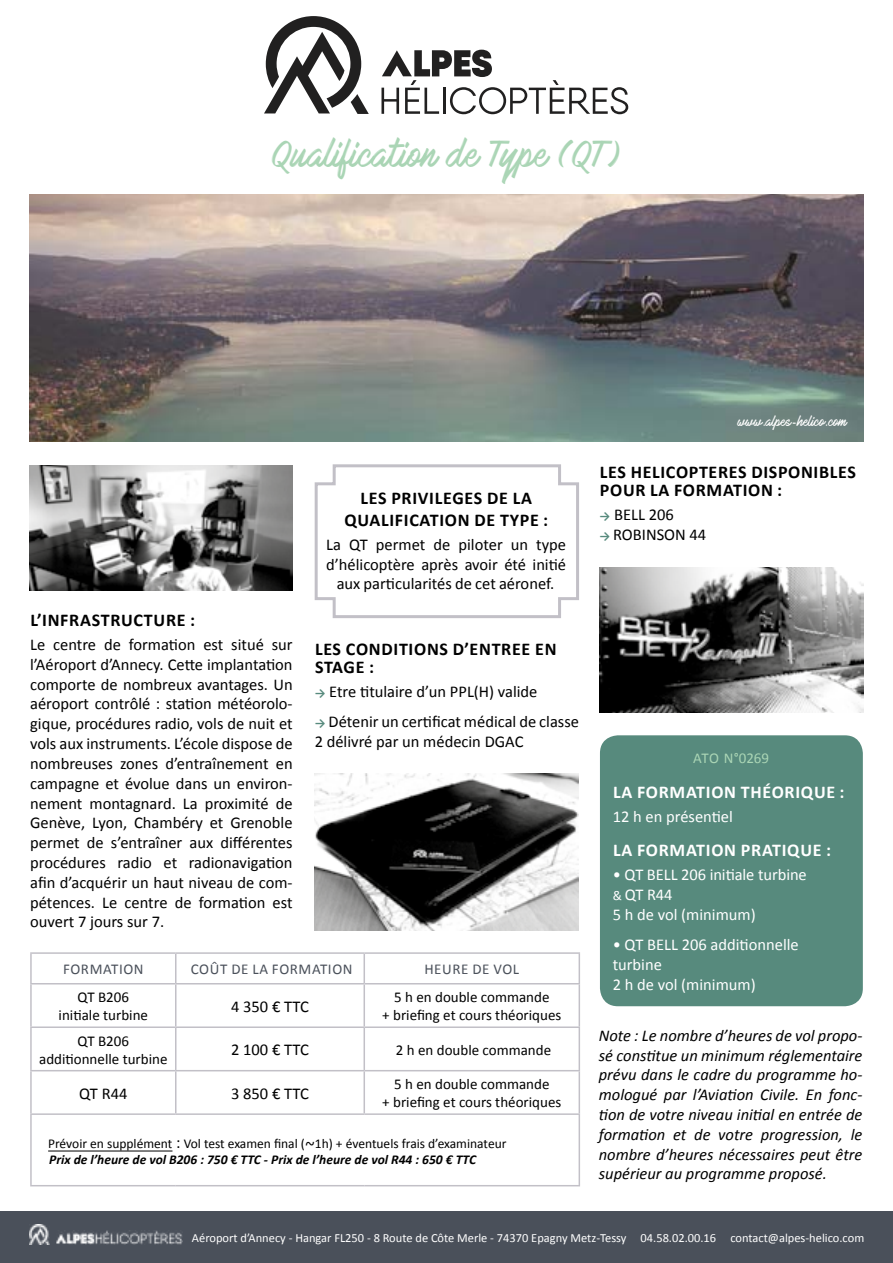
<style>
.page{position:relative;width:893px;height:1263px;background:#fff}
.page>*{position:absolute;margin:0;border:0;box-sizing:border-box;transform-origin:0 0}
.t1{font:33px "Mark My Words";color:#aad5b5}
.t2{font:700 18px/18px "Calibri";letter-spacing:.04em;color:#000}
.t3{font:700 18px "Calibri";letter-spacing:.04em;color:#fff}
.t4{font:16.5px/19.8px "Calibri";color:#000;text-align:justify}
.t5{font:italic 16.5px/19.8px "Calibri";color:#000;text-align:justify}
.t6{font:16.5px/19.8px "Calibri";color:#fff}
.t7{font:15px/18px "Calibri";color:#000;text-align:center}
.t8{font:15px "Calibri";letter-spacing:.04em;color:#4a505a}
.t9{font:15px "Calibri";color:#aad5b5}
.t10{font:13.5px/16.2px "Calibri";color:#000}
.t11{font:12.45px "Calibri";color:#fff}
.t12{font:12px "Mark My Words";color:#fff}
.s1{font-family:"Calibri";font-weight:700}
.s2{font-weight:700;font-size:12px;color:#578a7d}
.s3{font-size:16.5px}
.s4{font-family:"Tahoma"}
.s5{font-weight:700;font-style:italic}
.s6{font-size:13.5px}
</style>
<div class="page">
<div style="left:0;top:1211px;width:893px;height:52px;background:#4a505a"></div>
<div style="left:600px;top:735px;width:263px;height:271px;background:#578a7d;border-radius:18px"></div>
<img style="left:30px;top:194px;width:833px;height:248px">
<img style="left:600px;top:567px;width:264px;height:145px">
<img style="left:29px;top:465px;width:264px;height:125px">
<svg style="left:314px;top:464px;width:265px;height:154px"></svg>
<hr style="left:30px;top:952px;width:146px;height:2px;background:#c2c0c7">
<hr style="left:30px;top:954px;width:2px;height:29px;background:#c2c0c7">
<hr style="left:176px;top:952px;width:188px;height:2px;background:#c2c0c7">
<svg style="left:175px;top:954px;width:1px;height:29px"></svg>
<hr style="left:364px;top:952px;width:216px;height:2px;background:#c2c0c7">
<svg style="left:364px;top:954px;width:1px;height:29px"></svg>
<svg style="left:579px;top:954px;width:1px;height:29px"></svg>
<hr style="left:30px;top:983px;width:146px;height:1px;background:#c2c0c7">
<hr style="left:30px;top:984px;width:2px;height:42px;background:#c2c0c7">
<hr style="left:176px;top:983px;width:188px;height:1px;background:#c2c0c7">
<hr style="left:175px;top:984px;width:1px;height:42px;background:#c2c0c7">
<hr style="left:364px;top:983px;width:216px;height:1px;background:#c2c0c7">
<hr style="left:364px;top:984px;width:1px;height:42px;background:#c2c0c7">
<hr style="left:579px;top:984px;width:1px;height:42px;background:#c2c0c7">
<hr style="left:30px;top:1026px;width:146px;height:2px;background:#c2c0c7">
<hr style="left:30px;top:1028px;width:2px;height:42px;background:#c2c0c7">
<hr style="left:176px;top:1026px;width:188px;height:2px;background:#c2c0c7">
<hr style="left:175px;top:1028px;width:1px;height:42px;background:#c2c0c7">
<hr style="left:364px;top:1026px;width:216px;height:2px;background:#c2c0c7">
<hr style="left:364px;top:1028px;width:1px;height:42px;background:#c2c0c7">
<hr style="left:579px;top:1028px;width:1px;height:42px;background:#c2c0c7">
<hr style="left:30px;top:1070px;width:146px;height:1px;background:#c2c0c7">
<hr style="left:30px;top:1071px;width:2px;height:42px;background:#c2c0c7">
<hr style="left:176px;top:1070px;width:188px;height:1px;background:#c2c0c7">
<hr style="left:175px;top:1071px;width:1px;height:42px;background:#c2c0c7">
<hr style="left:364px;top:1070px;width:216px;height:1px;background:#c2c0c7">
<hr style="left:364px;top:1071px;width:1px;height:42px;background:#c2c0c7">
<hr style="left:579px;top:1071px;width:1px;height:42px;background:#c2c0c7">
<hr style="left:30px;top:1113px;width:146px;height:2px;background:#c2c0c7">
<hr style="left:30px;top:1115px;width:2px;height:70px;background:#c2c0c7">
<hr style="left:176px;top:1113px;width:188px;height:2px;background:#c2c0c7">
<hr style="left:364px;top:1113px;width:216px;height:2px;background:#c2c0c7">
<hr style="left:579px;top:1115px;width:1px;height:70px;background:#c2c0c7">
<hr style="left:30px;top:1185px;width:146px;height:1px;background:#c2c0c7">
<hr style="left:176px;top:1185px;width:188px;height:1px;background:#c2c0c7">
<hr style="left:364px;top:1185px;width:216px;height:1px;background:#c2c0c7">
<hr style="left:48px;top:1150px;width:124px;height:1px;background:#000">
<img style="left:29px;top:1225px;width:21px;height:19px">
<img style="left:57px;top:1230px;width:126px;height:14px">
<svg style="left:381px;top:50px;width:247px;height:64px"></svg>
<svg style="left:264px;top:16px;width:105px;height:98px"></svg>
<img style="left:315px;top:774px;width:263px;height:157px">
<h1 class="t1" style="left:272px;top:136px;width:350px">Qualification de Type (QT)</h1>
<p class="t12" style="left:738px;top:415px;width:111px">www.alpes<span class="s1">-</span>helico.com</p>
<p class="t2" style="left:31px;top:611px;width:166px">L’INFRASTRUCTURE :</p>
<p class="t4" style="left:30px;top:635px;width:264px">Le centre de formation est situé sur l’Aéroport d’Annecy. Cette implantation comporte de nombreux avantages. Un aéroport contrôlé : station météorolo&shy;gique, procédures radio, vols de nuit et vols aux instruments. L’école dispose de nombreuses zones d’entraînement en campagne et évolue dans un environ&shy;nement montagnard. La proximité de Genève, Lyon, Chambéry et Grenoble permet de s’entraîner aux différentes procédures radio et radionavigation afin d’acquérir un haut niveau de com&shy;pétences. Le centre de formation est ouvert 7 jours sur 7.</p>
<p class="t2" style="left:344px;top:486px;width:205px;line-height:22.2px;text-align:center">LES PRIVILEGES DE LA<br>QUALIFICATION DE TYPE :</p>
<p class="t4" style="left:326px;top:534px;width:242px;text-align:center">La QT permet de piloter un type d’hélicoptère après avoir été initié aux particularités de cet aéronef.</p>
<p class="t2" style="left:315px;top:640px;width:243px">LES CONDITIONS D’ENTREE EN<br>STAGE :</p>
<p class="t4" style="left:315px;top:681px;width:224px"><span class="s2">→</span> Etre titulaire d’un PPL(H) valide</p>
<p class="t4" style="left:315px;top:712px;width:266px"><span class="s2">→</span> Détenir un certificat médical de classe<br>2 délivré par un médecin DGAC</p>
<p class="t8" style="left:63px;top:959px;width:82px">FORMATION</p>
<p class="t8" style="left:191px;top:959px;width:163px">COÛT DE LA FORMATION</p>
<p class="t8" style="left:424px;top:959px;width:96px">HEURE DE VOL</p>
<p class="t7" style="left:59px;top:988px;width:91px">QT B206 initiale turbine</p>
<p class="t4" style="left:231px;top:996px;width:79px">4 350 € TTC</p>
<p class="t7" style="left:382px;top:988px;width:181px">5 h en double commande<br>+ briefing et cours théoriques</p>
<p class="t7" style="left:39px;top:1032px;width:130px">QT B206 additionnelle turbine</p>
<p class="t4" style="left:231px;top:1040px;width:79px">2 100 € TTC</p>
<p class="t7" style="left:396px;top:1041px;width:157px">2 h en double commande</p>
<p class="t4" style="left:79px;top:1083px;width:50px">QT R44</p>
<p class="t4" style="left:231px;top:1083px;width:79px">3 850 € TTC</p>
<p class="t7" style="left:382px;top:1075px;width:181px">5 h en double commande<br>+ briefing et cours théoriques</p>
<p class="t10" style="left:48px;top:1135px;width:460px">Prévoir en supplément <span class="s3">:</span> Vol test examen final (<span class="s4">~</span>1h) + éventuels frais d’examinateur<br><span class="s5">Prix de l’heure de vol B206 : 750 € TTC - Prix de l’heure de vol R44 : 650 € TTC</span></p>
<p class="t2" style="left:600px;top:463px;width:257px">LES HELICOPTERES DISPONIBLES<br>POUR LA FORMATION :</p>
<p class="t4" style="left:600px;top:505px;width:76px"><span class="s2">→</span> BELL 206</p>
<p class="t4" style="left:600px;top:525px;width:108px"><span class="s2">→</span> ROBINSON 44</p>
<p class="t9" style="left:693px;top:748px;width:77px">ATO N°0269</p>
<p class="t3" style="left:613px;top:781px;width:233px">LA FORMATION THÉORIQUE :</p>
<p class="t6" style="left:613px;top:807px;width:122px">12 h en présentiel</p>
<p class="t3" style="left:613px;top:838px;width:219px">LA FORMATION PRATIQUE :</p>
<p class="t6" style="left:613px;top:865px;width:196px">• QT BELL 206 initiale turbine <span class="s6">&amp;</span> QT R44<br>5 h de vol (minimum)</p>
<p class="t6" style="left:613px;top:935px;width:188px">• QT BELL 206 additionnelle turbine<br>2 h de vol (minimum)</p>
<p class="t5" style="left:599px;top:1025px;width:265px">Note : Le nombre d’heures de vol propo&shy;sé constitue un minimum réglementaire prévu dans le cadre du programme ho&shy;mologué par l’Aviation Civile. En fonc&shy;tion de votre niveau initial en entrée de formation et de votre progression, le nombre d’heures nécessaires peut être supérieur au programme proposé.</p>
<p class="t11" style="left:192px;top:1230px;width:674px">Aéroport d’Annecy - Hangar FL250 - 8 Route de Côte Merle - 74370 Epagny Metz-Tessy 04.58.02.00.16 contact@alpes-helico.com</p>
</div>
